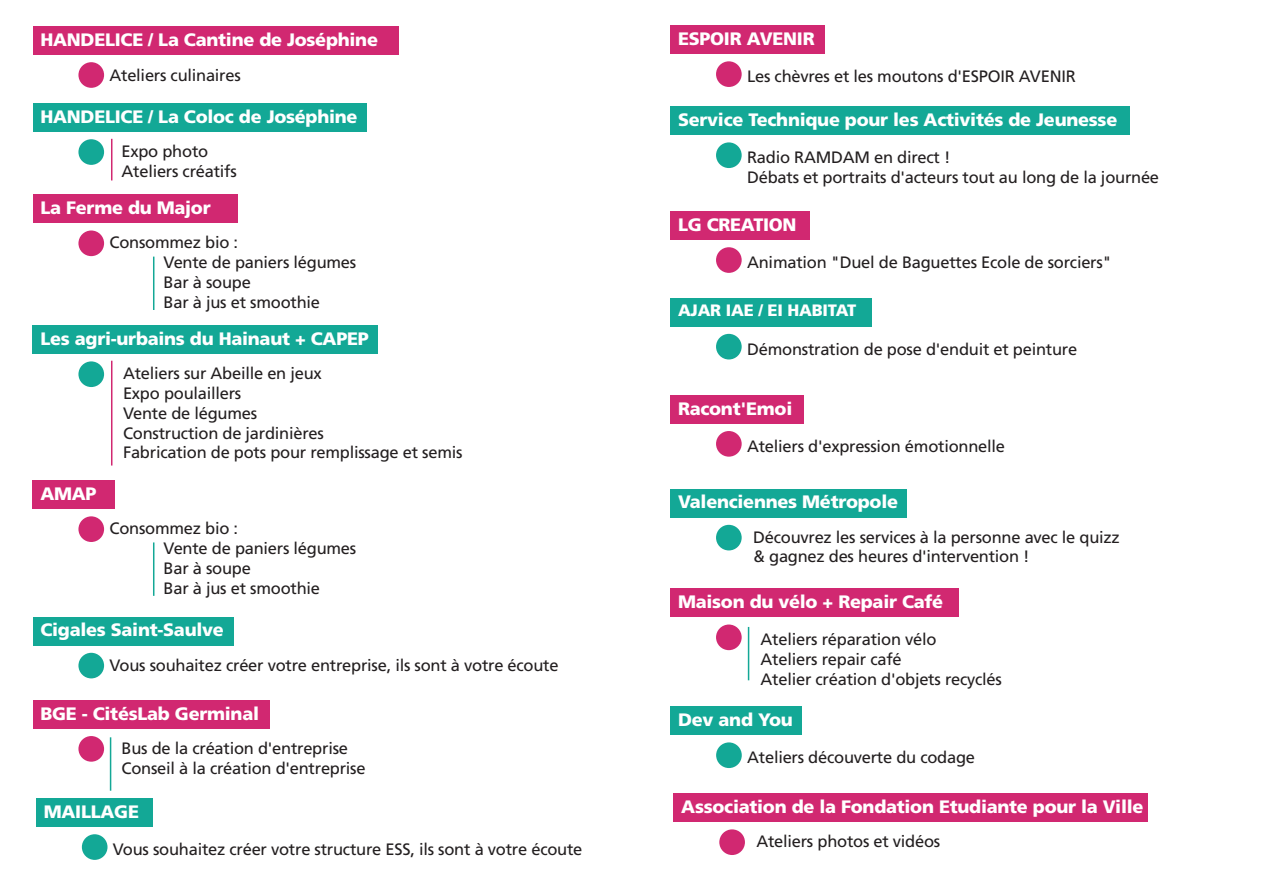
<style>
.page{position:relative;width:1276px;height:893px;background:#fff}
.page>*{position:absolute;margin:0;border:0;box-sizing:border-box;transform-origin:0 0}
.t1{font:900 18px "Frutiger";letter-spacing:-.015em;color:#fff}
.t2{font:16.5px/19.8px "Frutiger";letter-spacing:-.015em;color:#231f20}
.t3{font:900 16.5px "Frutiger";letter-spacing:-.015em;color:#fff}
</style>
<div class="page">
<div style="left:33px;top:26px;width:365px;height:29px;background:#d12871"></div>
<div style="left:78px;top:62px;width:26px;height:26px;background:#d12871;border-radius:50%"></div>
<div style="left:36px;top:798px;width:117px;height:29px;background:#13a896"></div>
<div style="left:82px;top:834px;width:25px;height:26px;background:#13a896;border-radius:50%"></div>
<div style="left:670px;top:26px;width:155px;height:28px;background:#d12871"></div>
<div style="left:716px;top:61px;width:25px;height:26px;background:#d12871;border-radius:50%"></div>
<div style="left:670px;top:107px;width:460px;height:28px;background:#13a896"></div>
<div style="left:716px;top:142px;width:25px;height:26px;background:#13a896;border-radius:50%"></div>
<div style="left:670px;top:211px;width:140px;height:29px;background:#d12871"></div>
<div style="left:716px;top:247px;width:25px;height:26px;background:#d12871;border-radius:50%"></div>
<div style="left:670px;top:298px;width:202px;height:29px;background:#13a896"></div>
<div style="left:716px;top:334px;width:25px;height:25px;background:#13a896;border-radius:50%"></div>
<div style="left:670px;top:395px;width:134px;height:29px;background:#d12871"></div>
<div style="left:716px;top:431px;width:25px;height:26px;background:#d12871;border-radius:50%"></div>
<div style="left:670px;top:489px;width:237px;height:28px;background:#13a896"></div>
<div style="left:716px;top:525px;width:25px;height:25px;background:#13a896;border-radius:50%"></div>
<div style="left:670px;top:589px;width:288px;height:28px;background:#d12871"></div>
<div style="left:716px;top:624px;width:25px;height:26px;background:#d12871;border-radius:50%"></div>
<div style="left:33px;top:103px;width:333px;height:29px;background:#13a896"></div>
<div style="left:78px;top:139px;width:26px;height:26px;background:#13a896;border-radius:50%"></div>
<div style="left:33px;top:195px;width:204px;height:28px;background:#d12871"></div>
<div style="left:78px;top:230px;width:26px;height:26px;background:#d12871;border-radius:50%"></div>
<hr style="left:153px;top:257px;width:1px;height:53px;background:#13a896">
<div style="left:33px;top:481px;width:82px;height:28px;background:#d12871"></div>
<div style="left:78px;top:516px;width:26px;height:26px;background:#d12871;border-radius:50%"></div>
<hr style="left:153px;top:542px;width:1px;height:54px;background:#13a896">
<div style="left:33px;top:617px;width:201px;height:28px;background:#13a896"></div>
<div style="left:78px;top:653px;width:26px;height:25px;background:#13a896;border-radius:50%"></div>
<div style="left:33px;top:700px;width:236px;height:29px;background:#d12871"></div>
<div style="left:78px;top:736px;width:26px;height:26px;background:#d12871;border-radius:50%"></div>
<div style="left:33px;top:326px;width:345px;height:28px;background:#13a896"></div>
<div style="left:78px;top:361px;width:26px;height:26px;background:#13a896;border-radius:50%"></div>
<hr style="left:111px;top:139px;width:1px;height:41px;background:#d12871">
<hr style="left:111px;top:361px;width:1px;height:105px;background:#d12871">
<hr style="left:110px;top:737px;width:1px;height:54px;background:#13a896">
<hr style="left:748px;top:627px;width:1px;height:53px;background:#13a896">
<div style="left:670px;top:707px;width:132px;height:28px;background:#13a896"></div>
<div style="left:716px;top:742px;width:26px;height:26px;background:#13a896;border-radius:50%"></div>
<div style="left:673px;top:794px;width:475px;height:28px;background:#d12871"></div>
<div style="left:719px;top:829px;width:26px;height:26px;background:#d12871;border-radius:50%"></div>
<p class="t1" style="left:40px;top:32px;width:339px">HANDELICE / La Cantine de Joséphine</p>
<p class="t2" style="left:110px;top:67px;width:133px">Ateliers culinaires</p>
<p class="t1" style="left:40px;top:109px;width:319px">HANDELICE / La Coloc de Joséphine</p>
<p class="t2" style="left:122px;top:143px;width:117px">Expo photo<br>Ateliers créatifs</p>
<p class="t1" style="left:40px;top:201px;width:172px">La Ferme du Major</p>
<p class="t2" style="left:164px;top:234px;width:194px;text-indent:-54px">Consommez bio :<br>Vente de paniers légumes<br>Bar à soupe<br>Bar à jus et smoothie</p>
<p class="t1" style="left:40px;top:331px;width:330px">Les agri-urbains du Hainaut + CAPEP</p>
<p class="t2" style="left:123px;top:365px;width:341px">Ateliers sur Abeille en jeux<br>Expo poulaillers<br>Vente de légumes<br>Construction de jardinières<br>Fabrication de pots pour remplissage et semis</p>
<p class="t1" style="left:40px;top:486px;width:58px">AMAP</p>
<p class="t2" style="left:164px;top:520px;width:194px;text-indent:-54px">Consommez bio :<br>Vente de paniers légumes<br>Bar à soupe<br>Bar à jus et smoothie</p>
<p class="t1" style="left:40px;top:623px;width:185px">Cigales Saint-Saulve</p>
<p class="t2" style="left:110px;top:656px;width:450px">Vous souhaitez créer votre entreprise, ils sont à votre écoute</p>
<p class="t1" style="left:40px;top:706px;width:220px">BGE - CitésLab Germinal</p>
<p class="t2" style="left:122px;top:739px;width:246px">Bus de la création d'entreprise<br>Conseil à la création d'entreprise</p>
<p class="t1" style="left:44px;top:804px;width:97px">MAILLAGE</p>
<p class="t2" style="left:113px;top:841px;width:471px">Vous souhaitez créer votre structure ESS, ils sont à votre écoute</p>
<p class="t1" style="left:678px;top:31px;width:138px">ESPOIR AVENIR</p>
<p class="t2" style="left:747px;top:68px;width:330px">Les chèvres et les moutons d'ESPOIR AVENIR</p>
<p class="t1" style="left:678px;top:112px;width:441px">Service Technique pour les Activités de Jeunesse</p>
<p class="t2" style="left:747px;top:149px;width:413px">Radio RAMDAM en direct !<br>Débats et portraits d'acteurs tout au long de la journée</p>
<p class="t1" style="left:678px;top:217px;width:120px">LG CREATION</p>
<p class="t2" style="left:747px;top:254px;width:366px">Animation "Duel de Baguettes Ecole de sorciers"</p>
<p class="t3" style="left:678px;top:304px;width:180px">AJAR IAE / EI HABITAT</p>
<p class="t2" style="left:747px;top:340px;width:332px">Démonstration de pose d'enduit et peinture</p>
<p class="t1" style="left:678px;top:401px;width:116px">Racont'Emoi</p>
<p class="t2" style="left:747px;top:437px;width:259px">Ateliers d'expression émotionnelle</p>
<p class="t1" style="left:678px;top:495px;width:222px">Valenciennes Métropole</p>
<p class="t2" style="left:753px;top:528px;width:368px">Découvrez les services à la personne avec le quizz &amp; gagnez des heures d'intervention !</p>
<p class="t1" style="left:678px;top:594px;width:267px">Maison du vélo + Repair Café</p>
<p class="t2" style="left:760px;top:631px;width:243px">Ateliers réparation vélo<br>Ateliers repair café<br>Atelier création d'objets recyclés</p>
<p class="t1" style="left:678px;top:712px;width:116px">Dev and You</p>
<p class="t2" style="left:747px;top:749px;width:229px">Ateliers découverte du codage</p>
<p class="t1" style="left:681px;top:799px;width:464px">Association de la Fondation Etudiante pour la Ville</p>
<p class="t2" style="left:756px;top:833px;width:185px">Ateliers photos et vidéos</p>
</div>
